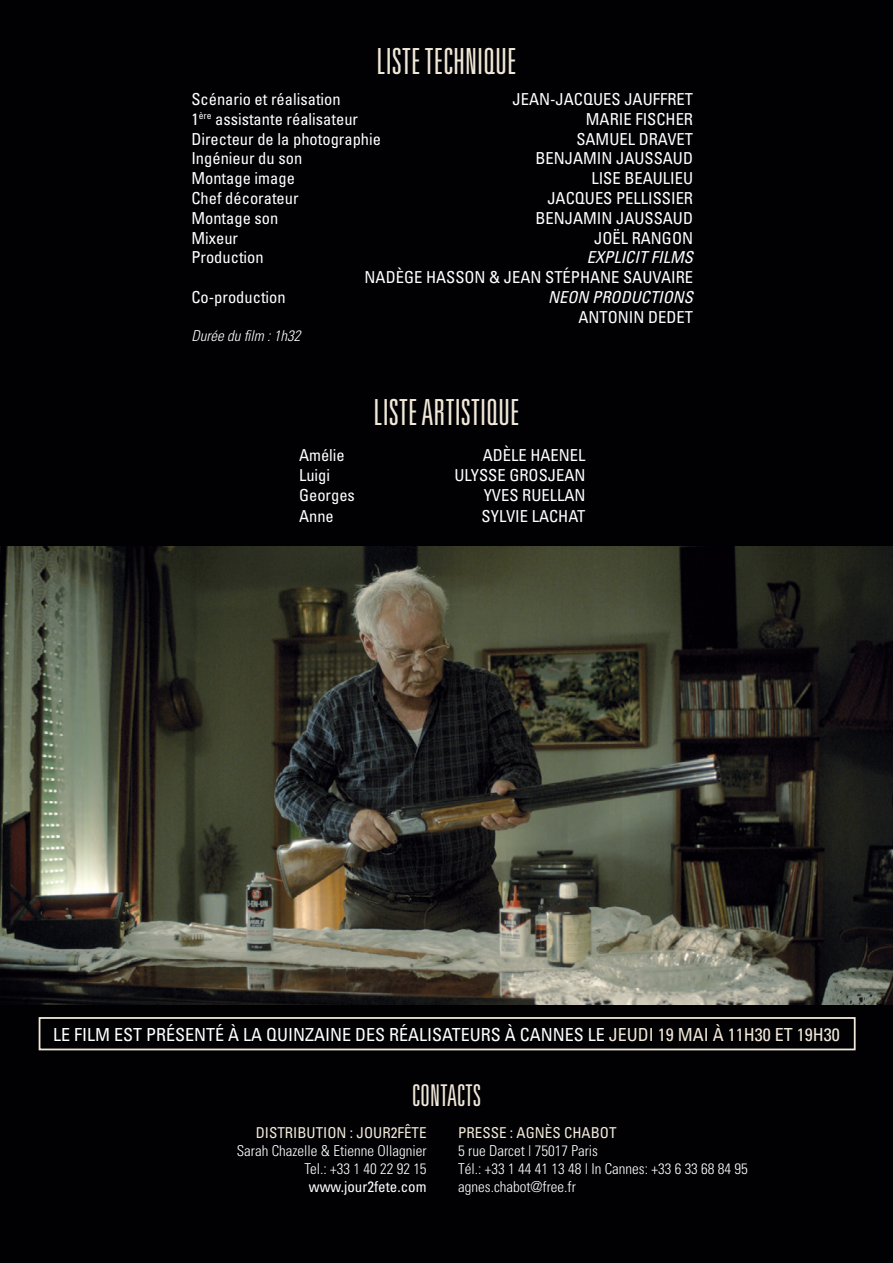
<style>
.page{position:relative;width:893px;height:1263px;background:#010104}
.page>*{position:absolute;margin:0;border:0;box-sizing:border-box;transform-origin:0 0}
.t1{font:300 ultra-condensed 36px "Univers";color:#f1e8d7}
.t2{font:300 ultra-condensed 30px "Univers";color:#f1e8d7}
.t3{font:condensed 18px "Univers";color:#fff}
.t4{font:condensed 16.5px "Univers";color:#fff}
.t5{font:italic condensed 16.5px "Univers";color:#fff}
.t6{font:300 condensed 15px/18px "Univers";color:#fff;text-align:right}
.t7{font:condensed 15px "Univers";color:#f1e8d7}
.t8{font:condensed 15px "Univers";color:#fff}
.t9{font:italic 300 condensed 15px "Univers";color:#fff}
.s1{color:#f1e8d7}
</style>
<div class="page">
<img style="left:0;top:546px;width:893px;height:458px">
<div style="left:39px;top:1017px;width:817px;height:33px;border:2px solid #f1e8d7"></div>
<p class="t1" style="left:376px;top:43px;width:142px">LISTE TECHNIQUE</p>
<p class="t4" style="left:191px;top:89px;width:151px">Scénario et réalisation</p>
<p class="t4" style="left:512px;top:89px;width:182px">JEAN-JACQUES JAUFFRET</p>
<p class="t4" style="left:191px;top:108px;width:168px">1<sup>ère</sup> assistante réalisateur</p>
<p class="t4" style="left:586px;top:108px;width:109px">MARIE FISCHER</p>
<p class="t4" style="left:191px;top:128px;width:191px">Directeur de la photographie</p>
<p class="t4" style="left:576px;top:128px;width:118px">SAMUEL DRAVET</p>
<p class="t4" style="left:191px;top:148px;width:112px">Ingénieur du son</p>
<p class="t4" style="left:535px;top:148px;width:159px">BENJAMIN JAUSSAUD</p>
<p class="t4" style="left:191px;top:168px;width:105px">Montage image</p>
<p class="t4" style="left:591px;top:168px;width:103px">LISE BEAULIEU</p>
<p class="t4" style="left:191px;top:188px;width:109px">Chef décorateur</p>
<p class="t4" style="left:547px;top:188px;width:147px">JACQUES PELLISSIER</p>
<p class="t4" style="left:191px;top:207px;width:89px">Montage son</p>
<p class="t4" style="left:535px;top:207px;width:159px">BENJAMIN JAUSSAUD</p>
<p class="t4" style="left:191px;top:227px;width:48px">Mixeur</p>
<p class="t4" style="left:594px;top:227px;width:100px">JOËL RANGON</p>
<p class="t4" style="left:191px;top:247px;width:74px">Production</p>
<p class="t5" style="left:587px;top:247px;width:108px">EXPLICIT FILMS</p>
<p class="t4" style="left:365px;top:267px;width:330px">NADÈGE HASSON &amp; JEAN STÉPHANE SAUVAIRE</p>
<p class="t4" style="left:191px;top:287px;width:96px">Co-production</p>
<p class="t5" style="left:548px;top:287px;width:146px">NEON PRODUCTIONS</p>
<p class="t4" style="left:578px;top:306px;width:116px">ANTONIN DEDET</p>
<p class="t9" style="left:191px;top:327px;width:111px">Durée du film : 1h32</p>
<p class="t1" style="left:373px;top:393px;width:148px">LISTE ARTISTIQUE</p>
<p class="t4" style="left:299px;top:445px;width:47px">Amélie</p>
<p class="t4" style="left:483px;top:445px;width:104px">ADÈLE HAENEL</p>
<p class="t4" style="left:299px;top:464px;width:33px">Luigi</p>
<p class="t4" style="left:454px;top:464px;width:133px">ULYSSE GROSJEAN</p>
<p class="t4" style="left:299px;top:484px;width:57px">Georges</p>
<p class="t4" style="left:484px;top:484px;width:103px">YVES RUELLAN</p>
<p class="t4" style="left:299px;top:506px;width:36px">Anne</p>
<p class="t4" style="left:482px;top:506px;width:105px">SYLVIE LACHAT</p>
<p class="t3" style="left:53px;top:1023px;width:788px">LE FILM EST PRÉSENTÉ À LA QUINZAINE DES RÉALISATEURS À CANNES LE <span class="s1">JEUDI 19 MAI À 11H30 ET 19H30</span></p>
<p class="t2" style="left:412px;top:1080px;width:71px">CONTACTS</p>
<p class="t7" style="left:256px;top:1123px;width:172px">DISTRIBUTION : JOUR2FÊTE</p>
<p class="t6" style="left:237px;top:1141px;width:191px">Sarah Chazelle &amp; Etienne Ollagnier<br>Tel.: +33 1 40 22 92 15</p>
<p class="t8" style="left:309px;top:1177px;width:119px">www.jour2fete.com</p>
<p class="t7" style="left:458px;top:1123px;width:160px">PRESSE : AGNÈS CHABOT</p>
<p class="t6" style="left:458px;top:1141px;width:141px">5 rue Darcet | 75017 Paris</p>
<p class="t6" style="left:458px;top:1159px;width:291px">Tél.: +33 1 44 41 13 48 | In Cannes: +33 6 33 68 84 95</p>
<p class="t6" style="left:458px;top:1177px;width:119px">agnes.chabot@free.fr</p>
</div>
